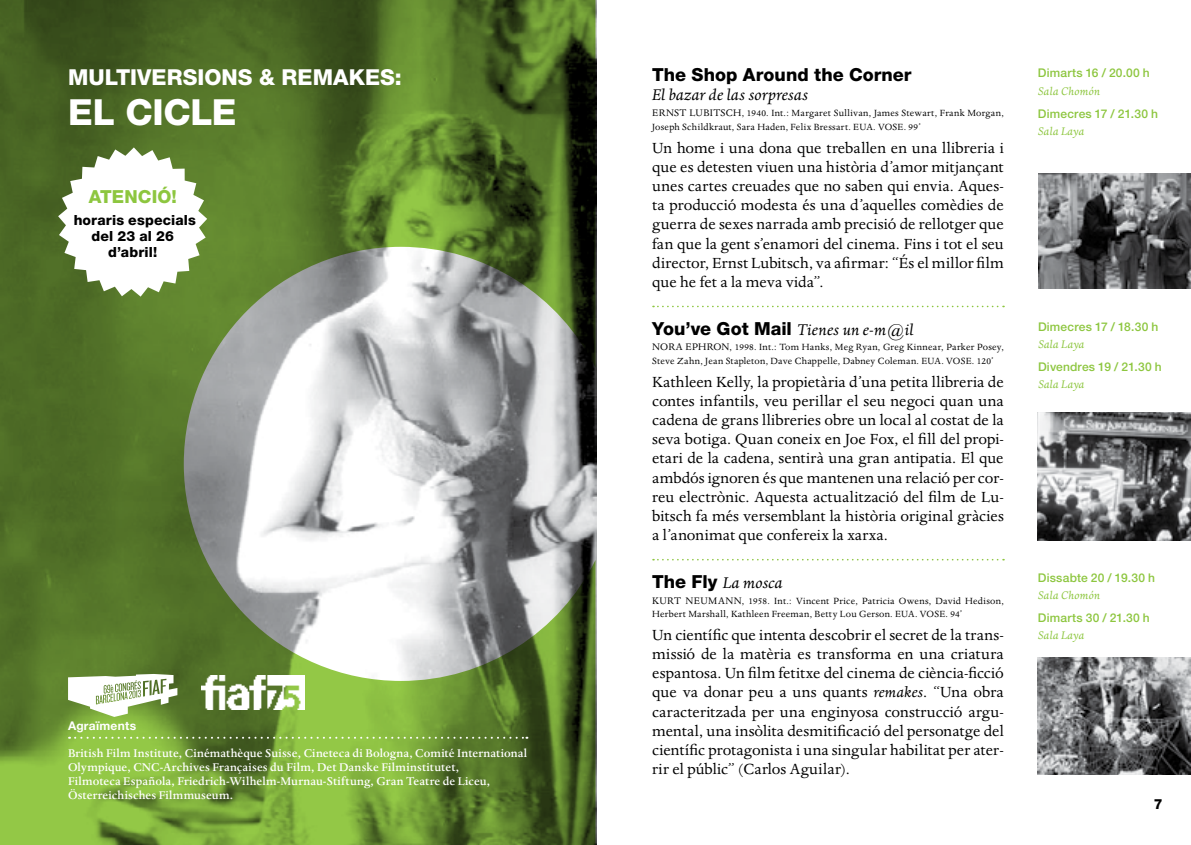
<style>
.page{position:relative;width:1191px;height:845px;background:#fff}
.page>*{position:absolute;margin:0;border:0;box-sizing:border-box;transform-origin:0 0}
.t1{font:800 36px "Helvetica Neue LT";color:#fff}
.t2{font:800 22px "Helvetica Neue LT";letter-spacing:.005em;color:#fff}
.t3{font:italic 18px "Dante";letter-spacing:.005em;color:#000}
.t4{font:800 18px "Helvetica Neue LT";color:#000}
.t5{font:800 18px "Helvetica Neue LT";color:#8dc63f}
.t6{font:17px/19.2px "Dante";letter-spacing:.005em;color:#000;text-align:justify}
.t7{font:800 14px/16px "Helvetica Neue LT";letter-spacing:.01em;color:#000;text-align:center}
.t8{font:500 13px/14px "Dante";letter-spacing:.01em;color:#fff}
.t9{font:italic 12.8px "Dante";letter-spacing:.015em;color:#8dc63f}
.t10{font:500 12px "Helvetica Neue LT";letter-spacing:.015em;color:#8dc63f}
.t11{font:700 12px "Helvetica Neue LT";letter-spacing:.02em;color:#fff}
.t12{font:10.4px/13.6px "Dante";letter-spacing:.02em;color:#000}
.s1{font-size:11px}
.s2{font-family:"Helvetica Neue LT";font-weight:800;font-style:normal}
.s3{font-style:italic}
</style>
<div class="page">
<svg style="left:0;top:0;width:595px;height:845px;background:#788f59"></svg>
<svg style="left:69px;top:737px;width:458px;height:2px"></svg>
<svg style="left:653px;top:306px;width:351px;height:1px"></svg>
<svg style="left:653px;top:559px;width:351px;height:1px"></svg>
<img style="left:1038px;top:174px;width:153px;height:115px">
<img style="left:1037px;top:412px;width:154px;height:128px">
<img style="left:1037px;top:657px;width:154px;height:117px">
<svg style="left:58px;top:147px;width:149px;height:150px"></svg>
<svg style="left:68px;top:674px;width:109px;height:43px"></svg>
<img style="left:201px;top:675px;width:103px;height:34px">
<p class="t2" style="left:68px;top:64px;width:35px">MULT</p>
<p class="t2" style="left:130px;top:64px;width:23px">IVERS</p>
<p class="t2" style="left:197px;top:64px;width:24px">IONS</p>
<p class="t2" style="left:259px;top:64px;width:106px">&amp; RE MAKES</p>
<p class="t2" style="left:395px;top:64px;width:8px">:</p>
<h1 class="t1" style="left:68px;top:91px;width:145px">EL CICLE</h1>
<p class="t5" style="left:89px;top:185px;width:61px">Atenció</p>
<p class="t5" style="left:171px;top:185px;width:7px">!</p>
<p class="t7" style="left:74px;top:212px;width:124px">horaris especials del 23 al 26 d’abril!</p>
<p class="t11" style="left:68px;top:718px;width:70px">Agraïments</p>
<p class="t8" style="left:68px;top:747px;width:460px">British Film Institute, Cinémathèque Suisse, Cineteca di Bologna, Comité International Olympique, CNC-Archives Françaises du Film, Det Danske Filminstitutet,<br>Filmoteca Española, Friedrich-Wilhelm-Murnau-Stiftung, Gran Teatre de Liceu, Österreichisches Filmmuseum.</p>
<p class="t4" style="left:652px;top:64px;width:261px">The Shop Around the Corner</p>
<p class="t3" style="left:652px;top:85px;width:157px">El bazar de las sorpresas</p>
<p class="t12" style="left:652px;top:107px;width:353px"><span class="s1">Ernst Lubitsch</span>, 1940. Int.: Margaret Sullivan, James Stewart, Frank Morgan,<br>Joseph Schildkraut, Sara Haden, Felix Bressart. EUA. VOSE. 99’</p>
<p class="t6" style="left:652px;top:138px;width:353px">Un home i una dona que treballen en una llibreria i que es detesten viuen una història d’amor mitjançant unes cartes creuades que no saben qui envia. Aques&shy;ta producció modesta és una d’aquelles comèdies de guerra de sexes narrada amb precisió de rellotger que fan que la gent s’enamori del cinema. Fins i tot el seu director, Ernst Lubitsch, va afirmar: “És el millor film que he fet a la meva vida”.</p>
<p class="t3" style="left:652px;top:319px;width:263px"><span class="s2">You’ve Got Mail</span> Tienes un e-m@il</p>
<p class="t12" style="left:652px;top:341px;width:353px"><span class="s1">Nora Ephron</span>, 1998. Int.: Tom Hanks, Meg Ryan, Greg Kinnear, Parker Posey,<br>Steve Zahn, Jean Stapleton, Dave Chappelle, Dabney Coleman. EUA. VOSE. 120’</p>
<p class="t6" style="left:652px;top:372px;width:353px">Kathleen Kelly, la propietària d’una petita llibreria de contes infantils, veu perillar el seu negoci quan una cadena de grans llibreries obre un local al costat de la seva botiga. Quan coneix en Joe Fox, el fill del propi&shy;etari de la cadena, sentirà una gran antipatia. El que ambdós ignoren és que mantenen una relació per cor&shy;reu electrònic. Aquesta actualització del film de Lu&shy;bitsch fa més versemblant la història original gràcies a l’anonimat que confereix la xarxa.</p>
<p class="t3" style="left:652px;top:572px;width:132px"><span class="s2">The Fly</span> La mosca</p>
<p class="t12" style="left:652px;top:594px;width:353px"><span class="s1">Kurt Neumann</span>, 1958. Int.: Vincent Price, Patricia Owens, David Hedison,<br>Herbert Marshall, Kathleen Freeman, Betty Lou Gerson. EUA. VOSE. 94’</p>
<p class="t6" style="left:652px;top:625px;width:353px">Un científic que intenta descobrir el secret de la trans&shy;missió de la matèria es transforma en una criatura espantosa. Un film fetitxe del cinema de ciència-ficció que va donar peu a uns quants <span class="s3">remakes</span>. “Una obra caracteritzada per una enginyosa construcció argu&shy;mental, una insòlita desmitificació del personatge del científic protagonista i una singular habilitat per ater&shy;rir el públic” (Carlos Aguilar).</p>
<p class="t10" style="left:1037px;top:66px;width:113px">Dimarts 16 / 20.00 h</p>
<p class="t9" style="left:1037px;top:84px;width:64px">Sala Chomón</p>
<p class="t10" style="left:1037px;top:106px;width:122px">Dimecres 17 / 21.30 h</p>
<p class="t9" style="left:1037px;top:124px;width:48px">Sala Laya</p>
<p class="t10" style="left:1038px;top:319px;width:122px">Dimecres 17 / 18.30 h</p>
<p class="t9" style="left:1038px;top:337px;width:48px">Sala Laya</p>
<p class="t10" style="left:1038px;top:360px;width:125px">Divendres 19 / 21.30 h</p>
<p class="t9" style="left:1038px;top:377px;width:48px">Sala Laya</p>
<p class="t10" style="left:1037px;top:570px;width:119px">Dissabte 20 / 19.30 h</p>
<p class="t9" style="left:1037px;top:588px;width:64px">Sala Chomón</p>
<p class="t10" style="left:1037px;top:611px;width:113px">Dimarts 30 / 21.30 h</p>
<p class="t9" style="left:1037px;top:628px;width:48px">Sala Laya</p>
<p class="t7" style="left:1154px;top:796px;width:10px">7</p>
</div>
